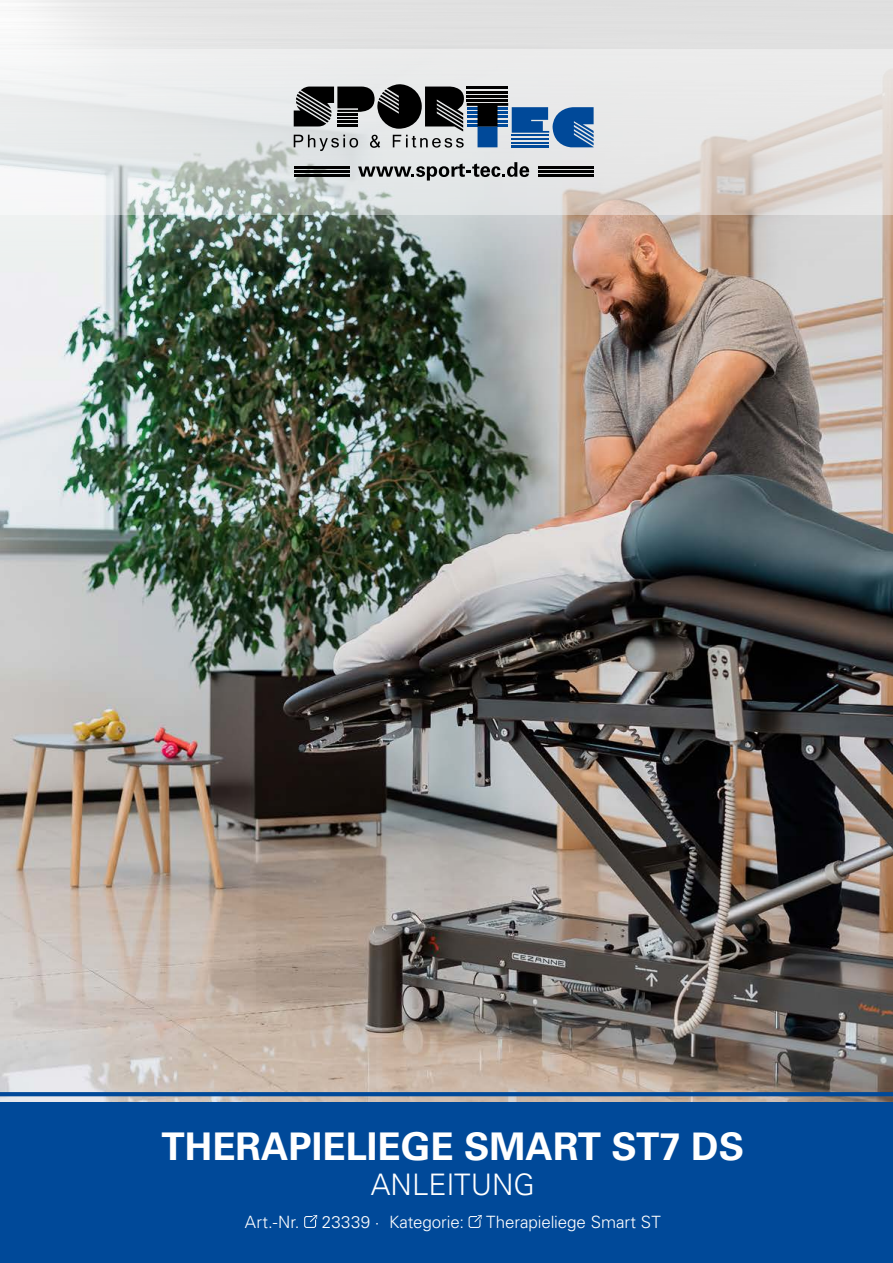
<style>
.page{position:relative;width:893px;height:1263px;background:#fff}
.page>*{position:absolute;margin:0;border:0;box-sizing:border-box;transform-origin:0 0}
.t1{font:700 38.1px "Univers LT Std";color:#fff}
.t2{font:300 29.55px "Univers LT Std";color:#fff}
.t3{font:300 16.95px "Univers LT Std";color:#fff}
</style>
<div class="page">
<img style="left:0;top:0;width:893px;height:1102px">
<hr style="left:0;top:0;width:1px;height:867px;background:#004999">
<svg style="left:0;top:49px;width:893px;height:166px;fill:#e8e9e9"></svg>
<svg style="left:294px;top:84px;width:300px;height:67px"></svg>
<svg style="left:358px;top:162px;width:171px;height:19px"></svg>
<hr style="left:538px;top:166px;width:56px;height:3px;background:#000">
<hr style="left:538px;top:170px;width:56px;height:3px;background:#000">
<hr style="left:538px;top:174px;width:56px;height:3px;background:#000">
<hr style="left:294px;top:166px;width:55px;height:3px;background:#000">
<hr style="left:294px;top:170px;width:55px;height:3px;background:#000">
<hr style="left:294px;top:174px;width:55px;height:3px;background:#000">
<svg style="left:0;top:1092px;width:893px;height:4px;fill:#004999"></svg>
<div style="left:0;top:1102px;width:893px;height:161px;background:#004999"></div>
<svg style="left:304px;top:1215px;width:13px;height:13px"></svg>
<svg style="left:469px;top:1215px;width:13px;height:13px"></svg>
<h1 class="t1" style="left:162px;top:1131px;width:584px">THERAPIELIEGE SMART ST7 DS</h1>
<h2 class="t2" style="left:371px;top:1174px;width:165px">ANLEITUNG</h2>
<p class="t3" style="left:245px;top:1215px;width:56px">Art.-Nr.</p>
<p class="t3" style="left:322px;top:1215px;width:144px">23339 · Kategorie:</p>
<p class="t3" style="left:486px;top:1215px;width:176px">Therapieliege Smart ST</p>
</div>
